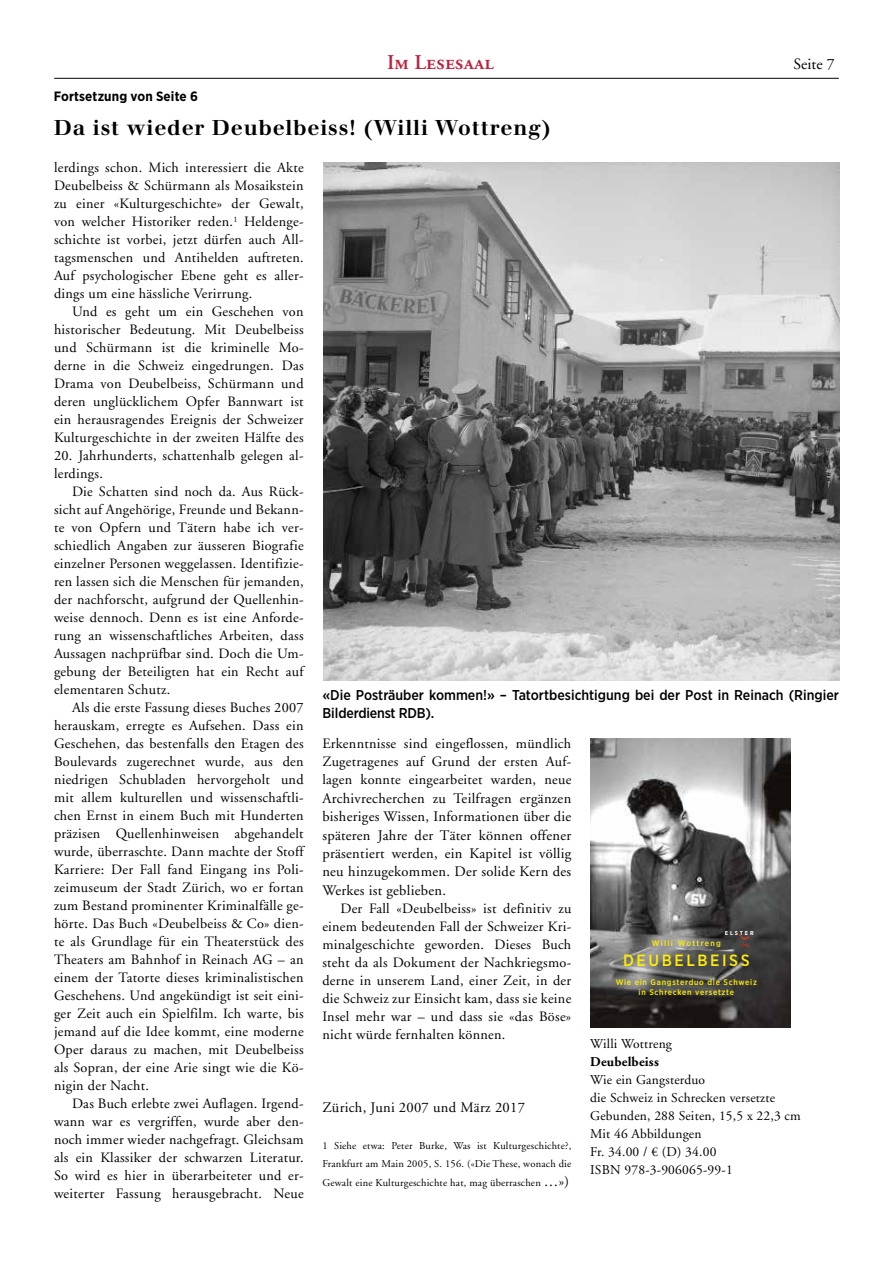
<style>
.page{position:relative;width:893px;height:1263px;background:#fff}
.page>*{position:absolute;margin:0;border:0;box-sizing:border-box;transform-origin:0 0}
.t1{font:21px "Walbaum Bold Os F";letter-spacing:.04em;color:#000}
.t2{font:21px "Adobe Garamond Semibold SC";color:#be223d}
.t3{font:500 16.35px "Gotham Narrow";letter-spacing:.16em;color:#ffed00}
.t4{font:15.75px "Adobe Garamond";letter-spacing:.005em;color:#000}
.t5{font:14.55px/18.3px "Adobe Garamond";letter-spacing:.02em;color:#000;text-align:justify}
.t6{font:14.25px/18px "Adobe Garamond";letter-spacing:.02em;color:#000;text-align:justify}
.t7{font:500 14.25px/18px "Gotham Narrow";color:#000}
.t8{font:13.5px/18px "Adobe Garamond";letter-spacing:.015em;color:#000}
.t9{font:700 13.5px "Gotham Narrow";letter-spacing:.01em;color:#000}
.t10{font:700 13.5px "Adobe Garamond";letter-spacing:.015em;color:#000}
.t11{font:10.5px/18.3px "Adobe Garamond";letter-spacing:.02em;color:#000;text-align:justify}
.t12{font:500 8.1px/9.8px "Gotham Narrow";letter-spacing:.09em;color:#ffed00;text-align:center}
.t13{font:500 8.1px "Gotham Narrow";letter-spacing:.16em;color:#ffed00}
.t14{font:700 5.7px "Gotham Narrow";letter-spacing:.32em;color:#fff}
.s1{font-size:14.55px}
.s2{font-family:"Adobe Garamond Pro"}
</style>
<div class="page">
<hr style="left:54px;top:78px;width:785px;height:1px;background:#000">
<img style="left:323px;top:162px;width:517px;height:518px">
<img style="left:590px;top:738px;width:201px;height:289px">
<svg style="left:738px;top:934px;width:11px;height:12px"></svg>
<p class="t9" style="left:54px;top:88px;width:146px">Fortsetzung von Seite 6</p>
<h1 class="t2" style="left:387px;top:51px;width:108px">Im Lesesaal</h1>
<p class="t4" style="left:793px;top:56px;width:43px">Seite 7</p>
<h1 class="t1" style="left:54px;top:115px;width:499px">Da ist wieder Deubelbeiss! (Willi Wottreng)</h1>
<p class="t6" style="left:54px;top:159px;width:251px">lerdings schon. Mich interessiert die Akte Deubelbeiss &amp; Schürmann als Mosaikstein zu einer «Kulturgeschichte» der Gewalt, von welcher Historiker reden.<sup>1</sup> Heldenge&shy;schichte ist vorbei, jetzt dürfen auch All&shy;tagsmenschen und Antihelden auftreten.<br>Auf psychologischer Ebene geht es aller&shy;dings um eine hässliche Verirrung.</p>
<p class="t6" style="left:54px;top:303px;width:251px;text-indent:18px">Und es geht um ein Geschehen von historischer Bedeutung. Mit Deubelbeiss und Schürmann ist die kriminelle Mo&shy;derne in die Schweiz eingedrungen. Das Drama von Deubelbeiss, Schürmann und deren unglücklichem Opfer Bannwart ist ein herausragendes Ereignis der Schweizer Kulturgeschichte in der zweiten Hälfte des</p>
<p class="t6" style="left:54px;top:447px;width:251px">20. Jahrhunderts, schattenhalb gelegen al&shy;lerdings.</p>
<p class="t6" style="left:54px;top:483px;width:251px;text-indent:18px">Die Schatten sind noch da. Aus Rück&shy;sicht auf Angehörige, Freunde und Bekann&shy;te von Opfern und Tätern habe ich ver&shy;schiedlich Angaben zur äusseren Biografie einzelner Personen weggelassen. Identifizie&shy;ren lassen sich die Menschen für jemanden, der nachforscht, aufgrund der Quellenhin&shy;weise dennoch. Denn es ist eine Anforde&shy;rung an wissenschaftliches Arbeiten, dass Aussagen nachprüfbar sind. Doch die Um&shy;gebung der Beteiligten hat ein Recht auf elementaren Schutz.</p>
<p class="t6" style="left:54px;top:699px;width:251px;text-indent:18px">Als die erste Fassung dieses Buches 2007 herauskam, erregte es Aufsehen. Dass ein Geschehen, das bestenfalls den Etagen des Boulevards zugerechnet wurde, aus den niedrigen Schubladen hervorgeholt und mit allem kulturellen und wissenschaftli&shy;chen Ernst in einem Buch mit Hunderten präzisen Quellenhinweisen abgehandelt wurde, überraschte. Dann machte der Stoff Karriere: Der Fall fand Eingang ins Poli&shy;zeimuseum der Stadt Zürich, wo er fortan zum Bestand prominenter Kriminalfälle ge&shy;hörte. Das Buch «Deubelbeiss &amp; Co» dien&shy;te als Grundlage für ein Theaterstück des Theaters am Bahnhof in Reinach AG – an einem der Tatorte dieses kriminalistischen Geschehens. Und angekündigt ist seit eini&shy;ger Zeit auch ein Spielfilm. Ich warte, bis jemand auf die Idee kommt, eine moderne Oper daraus zu machen, mit Deubelbeiss als Sopran, der eine Arie singt wie die Kö&shy;nigin der Nacht.</p>
<p class="t6" style="left:54px;top:1095px;width:251px;text-indent:18px">Das Buch erlebte zwei Auflagen. Irgend&shy;wann war es vergriffen, wurde aber den&shy;noch immer wieder nachgefragt. Gleichsam als ein Klassiker der schwarzen Literatur.<br>So wird es hier in überarbeiteter und er&shy;weiterter Fassung herausgebracht. Neue</p>
<p class="t7" style="left:322px;top:685px;width:518px">«Die Posträuber kommen!» – Tatortbesichtigung bei der Post in Reinach (Ringier<br>Bilderdienst RDB).</p>
<p class="t6" style="left:322px;top:735px;width:250px">Erkenntnisse sind eingeflossen, mündlich Zugetragenes auf Grund der ersten Auf&shy;lagen konnte eingearbeitet warden, neue</p>
<p class="t5" style="left:322px;top:789px;width:250px">Archivrecherchen zu Teilfragen ergänzen bisheriges Wissen, Informationen über die späteren Jahre der Täter können offener präsentiert werden, ein Kapitel ist völlig neu hinzugekommen. Der solide Kern des Werkes ist geblieben.</p>
<p class="t6" style="left:322px;top:899px;width:250px;text-indent:18px">Der Fall «Deubelbeiss» ist definitiv zu einem bedeutenden Fall der Schweizer Kri&shy;minalgeschichte geworden. Dieses Buch steht da als Dokument der Nachkriegsmo&shy;derne in unserem Land, einer Zeit, in der die Schweiz zur Einsicht kam, dass sie keine Insel mehr war – und dass sie «das Böse» nicht würde fernhalten können.</p>
<p class="t5" style="left:322px;top:1099px;width:204px">Zürich, Juni 2007 und März 2017</p>
<p class="t11" style="left:322px;top:1137px;width:250px">1 Siehe etwa: Peter Burke, Was ist Kulturgeschichte?, Frankfurt am Main 2005, S. 156. («Die These, wonach die Gewalt eine Kulturgeschichte hat, mag überraschen <span class="s1">…»)</span></p>
<p class="t14" style="left:725px;top:930px;width:30px">ELSTER</p>
<p class="t13" style="left:652px;top:938px;width:71px">Willi Wottreng</p>
<p class="t3" style="left:623px;top:949px;width:128px">DEUBELBEISS</p>
<p class="t12" style="left:616px;top:977px;width:143px">Wie ein Gangsterduo die Schweiz in Schrecken versetzte</p>
<p class="t8" style="left:590px;top:1035px;width:83px">Willi Wottreng</p>
<p class="t10" style="left:590px;top:1054px;width:70px">Deubelbeiss</p>
<p class="t8" style="left:590px;top:1071px;width:212px">Wie ein Gangsterduo<br>die Schweiz in Schrecken versetzte<br>Gebunden, 288 Seiten, 15,5 x 22,3 cm<br>Mit 46 Abbildungen<br>Fr. 34.00 / <span class="s2">€</span> (D) 34.00<br>ISBN 978-3-906065-99-1</p>
</div>
